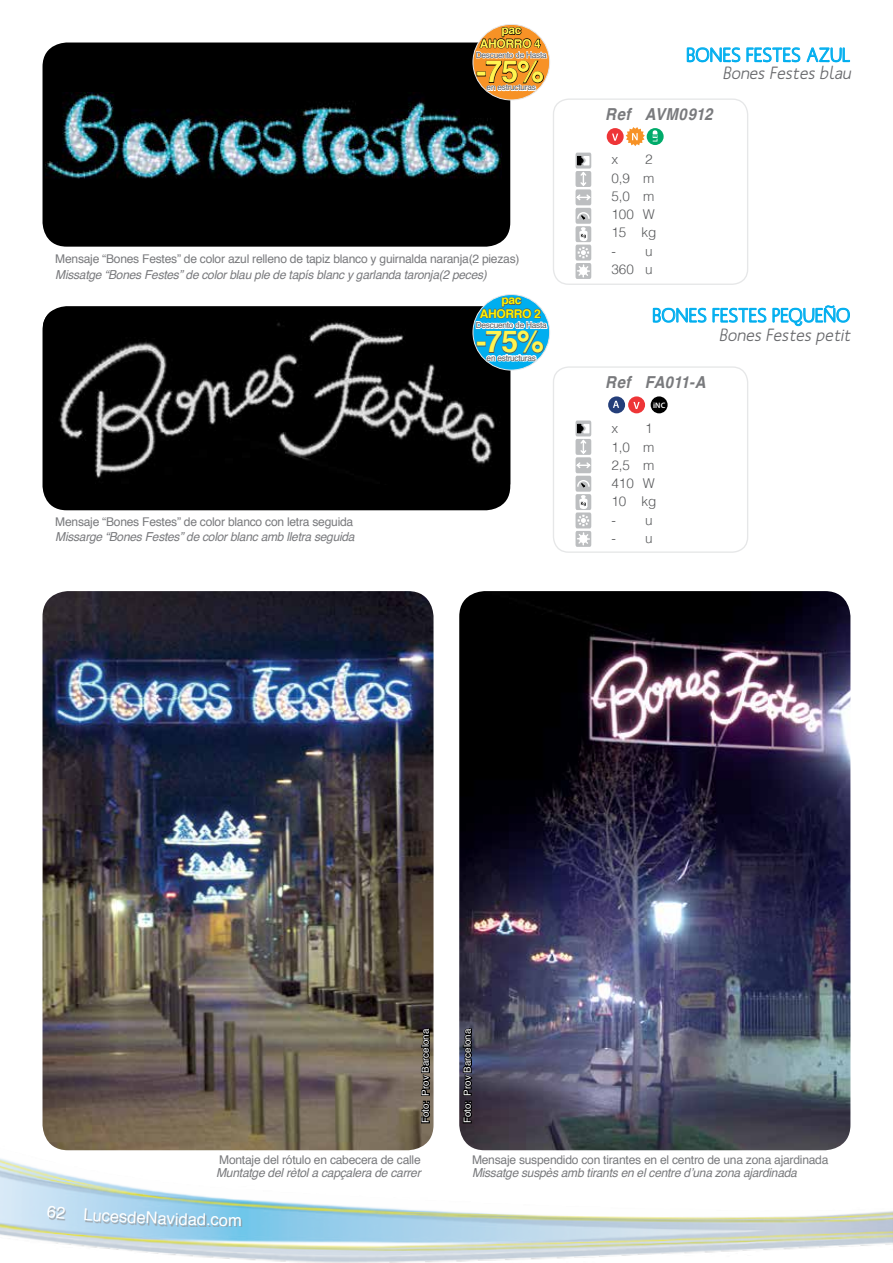
<style>
.page{position:relative;width:893px;height:1263px;background:#fff}
.page>*{position:absolute;margin:0;border:0;box-sizing:border-box;transform-origin:0 0}
.t1{font:700 30px "Helvetica";color:#fff450}
.t2{font:500 19.5px "Mank Sans";color:#00aeef}
.t3{font:italic 500 17.55px "Mank Sans";color:#696a6d}
.t4{font:italic 700 16.5px "Helvetica";letter-spacing:.015em;color:#797a7d;scale:.91 1}
.t5{font:16.5px "Helvetica";color:#fff}
.t6{font:300 13.5px/18.3px "Helvetica";color:#58595b}
.t7{font:italic 12.3px "Helvetica";letter-spacing:-.02em;color:#797a7d}
.t8{font:12px "Helvetica";letter-spacing:-.02em;color:#797a7d}
.t9{font:700 12px "Helvetica";letter-spacing:-.03em;color:#fff450}
.t10{font:700 12px "Helvetica";letter-spacing:-.03em;color:#fff200}
.t11{font:9.75px "Helvetica";color:#fff}
.t12{font:8.25px "Helvetica";letter-spacing:-.03em;color:#58595b}
.t13{font:600 7.95px "Myriad Pro";color:#fff}
</style>
<div class="page">
<img style="left:0;top:1111px;width:892px;height:152px">
<img style="left:892px;top:1211px;width:1px;height:33px">
<div style="left:49px;top:1207px;width:193px;height:20px;background:#939598;opacity:.75"></div>
<img style="left:459px;top:591px;width:391px;height:559px">
<img style="left:43px;top:591px;width:390px;height:559px">
<div style="left:43px;top:43px;width:467px;height:204px;background:#000;border-radius:24px"></div>
<img style="left:46px;top:92px;width:456px;height:87px">
<div style="left:43px;top:306px;width:467px;height:204px;background:#000;border-radius:24px"></div>
<img style="left:43px;top:311px;width:467px;height:167px">
<svg style="left:653px;top:305px;width:197px;height:22px"></svg>
<svg style="left:687px;top:47px;width:163px;height:16px"></svg>
<svg style="left:461px;top:999px;width:16px;height:125px;background:#2a2937"></svg>
<svg style="left:419px;top:999px;width:16px;height:125px;background:#534c45"></svg>
<div style="left:607px;top:128px;width:17px;height:17px;background:#ee3537;border-radius:50%"></div>
<svg style="left:612px;top:134px;width:6px;height:7px"></svg>
<svg style="left:626px;top:127px;width:19px;height:19px"></svg>
<svg style="left:647px;top:128px;width:17px;height:17px"></svg>
<svg style="left:653px;top:130px;width:4px;height:11px"></svg>
<div style="left:608px;top:396px;width:17px;height:17px;background:#243e7a;border-radius:50%"></div>
<svg style="left:613px;top:401px;width:6px;height:7px"></svg>
<div style="left:628px;top:396px;width:17px;height:17px;background:#ee3537;border-radius:50%"></div>
<svg style="left:633px;top:402px;width:7px;height:7px"></svg>
<div style="left:651px;top:396px;width:17px;height:17px;background:#000;border-radius:50%"></div>
<div style="left:553px;top:98px;width:195px;height:187px;border:1px solid #e6e7e8;border-radius:15px"></div>
<svg style="left:575px;top:153px;width:17px;height:126px"></svg>
<div style="left:553px;top:366px;width:195px;height:187px;border:1px solid #e6e7e8;border-radius:15px"></div>
<svg style="left:575px;top:420px;width:17px;height:127px"></svg>
<div style="left:473px;top:24px;width:77px;height:76px;background:#f79226;border-radius:50%"></div>
<div style="left:473px;top:24px;width:77px;height:76px;border:1px solid #e6e7e8;border-radius:50%"></div>
<svg style="left:475px;top:27px;width:73px;height:65px"></svg>
<div style="left:473px;top:295px;width:77px;height:75px;background:#00aeef;border-radius:50%"></div>
<div style="left:473px;top:294px;width:77px;height:76px;border:1px solid #e6e7e8;border-radius:50%"></div>
<svg style="left:475px;top:297px;width:73px;height:66px"></svg>
<svg style="left:47px;top:1205px;width:18px;height:13px"></svg>
<svg style="left:84px;top:1208px;width:9px;height:13px"></svg>
<p class="t9" style="left:501px;top:20px;width:22px">pac</p>
<p class="t9" style="left:480px;top:34px;width:63px">AHORRO 4</p>
<p class="t12" style="left:476px;top:49px;width:72px">Descuento de Hasta</p>
<h1 class="t1" style="left:476px;top:48px;width:69px">-75%</h1>
<p class="t12" style="left:487px;top:81px;width:51px">en estructuras</p>
<p class="t8" style="left:55px;top:250px;width:466px">Mensaje “Bones Festes” de color azul relleno de tapiz blanco y guirnalda naranja(2 piezas)</p>
<p class="t7" style="left:55px;top:265px;width:433px">Missatge “Bones Festes” de color blau ple de tapís blanc y garlanda taronja(2 peces)</p>
<p class="t10" style="left:501px;top:290px;width:22px">pac</p>
<p class="t10" style="left:480px;top:304px;width:63px">AHORRO 2</p>
<p class="t12" style="left:476px;top:319px;width:72px">Descuento de Hasta</p>
<h1 class="t1" style="left:476px;top:318px;width:69px">-75%</h1>
<p class="t8" style="left:55px;top:512px;width:299px">Mensaje “Bones Festes” de color blanco con letra seguida</p>
<p class="t7" style="left:55px;top:527px;width:301px">Missarge “Bones Festes” de color blanc amb lletra seguida</p>
<p class="t12" style="left:487px;top:351px;width:51px">en estructuras</p>
<h2 class="t2" style="left:686px;top:43px;width:166px">BONES FESTES AZUL</h2>
<h3 class="t3" style="left:723px;top:62px;width:133px">BonesFestesblau</h3>
<h3 class="t4" style="left:605px;top:101px;width:119px">Ref AVM0912</h3>
<p class="t6" style="left:611px;top:150px;width:8px">x</p>
<p class="t6" style="left:611px;top:150px;width:46px;text-indent:34px">2<br>0,9 m<br>5,0 m<br>100 W<br>15 kg</p>
<p class="t6" style="left:611px;top:241px;width:43px">- u<br>360 u</p>
<h2 class="t2" style="left:652px;top:303px;width:199px">BONES FESTES PEQUEÑO</h2>
<h3 class="t3" style="left:719px;top:324px;width:136px">BonesFestespetit</h3>
<h3 class="t4" style="left:605px;top:368px;width:112px">Ref FA011-A</h3>
<p class="t6" style="left:611px;top:419px;width:8px">x</p>
<p class="t13" style="left:653px;top:400px;width:14px">iNC</p>
<p class="t6" style="left:611px;top:419px;width:46px;text-indent:34px">1<br>1,0 m<br>2,5 m<br>410 W<br>10 kg</p>
<p class="t6" style="left:611px;top:510px;width:43px">- u</p>
<p class="t6" style="left:611px;top:528px;width:43px">- u</p>
<p class="t11" style="left:418px;top:1123px;width:96px;rotate:-90deg">Foto: Prov Barcelona</p>
<p class="t11" style="left:460px;top:1123px;width:96px;rotate:-90deg">Foto: Prov Barcelona</p>
<p class="t8" style="left:219px;top:1150px;width:203px">Montaje del rótulo en cabecera de calle</p>
<p class="t7" style="left:216px;top:1163px;width:206px">Muntatge del rètol a capçalera de carrer</p>
<h3 class="t5" style="left:93px;top:1202px;width:67px;rotate:3deg">ucesdeN</h3>
<h3 class="t5" style="left:158px;top:1205px;width:32px;rotate:2deg">avid</h3>
<h3 class="t5" style="left:188px;top:1206px;width:33px;rotate:1deg">ad.c</h3>
<h3 class="t5" style="left:219px;top:1207px;width:24px">om</h3>
<p class="t8" style="left:472px;top:1150px;width:358px">Mensaje suspendido con tirantes en el centro de una zona ajardinada</p>
<p class="t7" style="left:472px;top:1163px;width:326px">Missatge suspès amb tirants en el centre d’una zona ajardinada</p>
</div>
